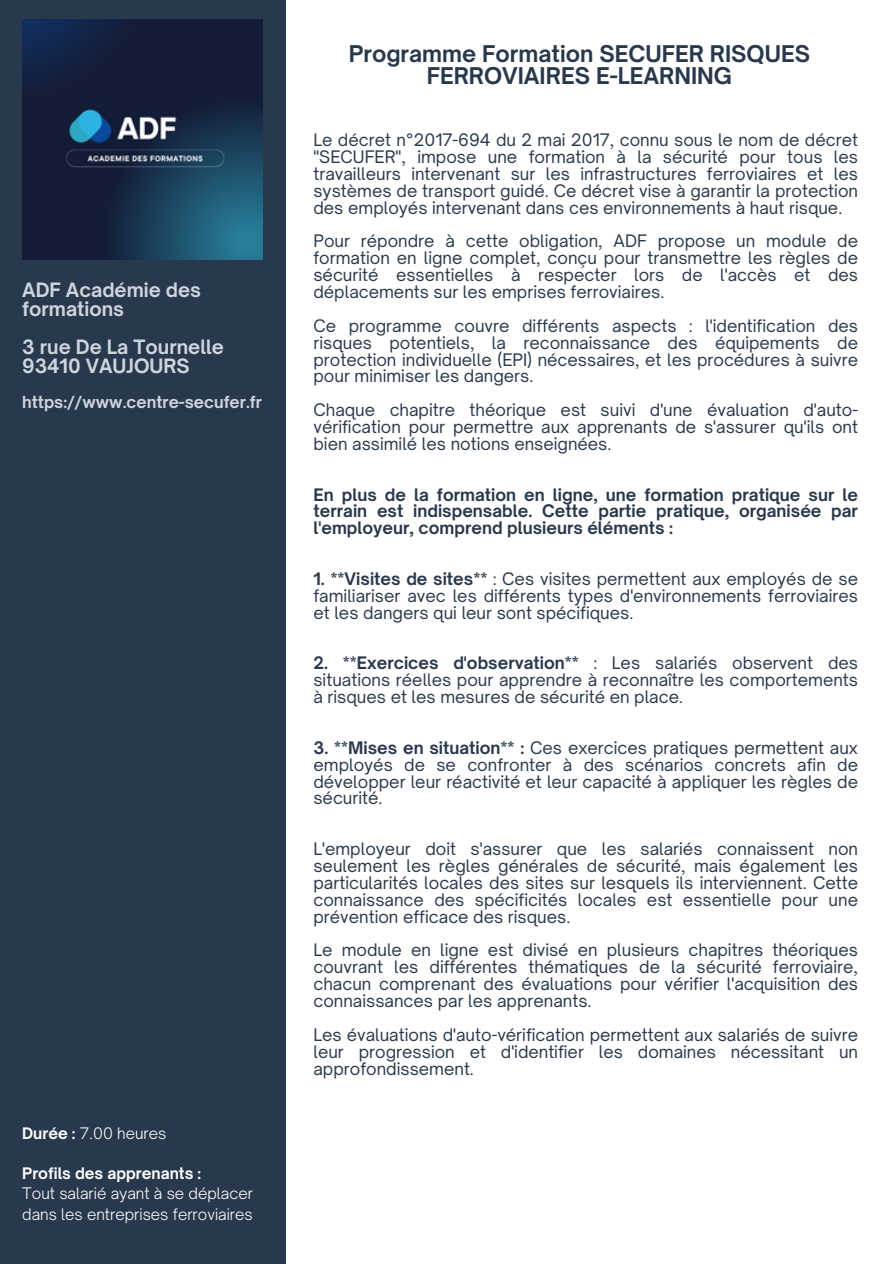
<style>
.page{position:relative;width:894px;height:1264px;background:#fff}
.page>*{position:absolute;margin:0;border:0;box-sizing:border-box;transform-origin:0 0}
.t1{font:700 22.05px/22.5px "Open Sauce One";color:#29394d;text-align:center}
.t2{font:700 18.9px/19.2px "Open Sauce One";color:#cfd5dd}
.t3{font:16.5px/16.8px "Open Sauce One";color:#29394d;text-align:justify}
.t4{font:700 16.5px/16.8px "Open Sauce One";color:#29394d;text-align:justify}
.t5{font:700 15.9px "Open Sauce One";color:#cfd5dd}
.t6{font:300 15.15px/20.2px "Open Sauce One";color:#fff}
.t7{font:700 15.15px "Open Sauce One";color:#fff}
.s1{font-weight:700}
</style>
<div class="page">
<div style="left:0;top:0;width:285px;height:1263px;background:#29394d"></div>
<img style="left:22px;top:20px;width:240px;height:239px">
<p class="t2" style="left:22px;top:280px;width:180px">ADF Académie des formations</p>
<p class="t2" style="left:22px;top:337px;width:203px">3 rue De La Tournelle<br>93410 VAUJOURS</p>
<p class="t5" style="left:22px;top:392px;width:241px">https://www.centre-secufer.fr</p>
<h3 class="t6" style="left:22px;top:1122px;width:146px"><span class="s1">Durée :</span> 7.00 heures</h3>
<p class="t7" style="left:22px;top:1163px;width:180px">Profils des apprenants :</p>
<p class="t6" style="left:22px;top:1183px;width:232px">Tout salarié ayant à se déplacer dans les entreprises ferroviaires</p>
<p class="t1" style="left:348px;top:42px;width:463px">Programme Formation SECUFER RISQUES<br>FERROVIAIRES E-LEARNING</p>
<h2 class="t3" style="left:313px;top:131px;width:546px">Le décret n°2017-694 du 2 mai 2017, connu sous le nom de décret "SECUFER", impose une formation à la sécurité pour tous les travailleurs intervenant sur les infrastructures ferroviaires et les systèmes de transport guidé. Ce décret vise à garantir la protection des employés intervenant dans ces environnements à haut risque.</h2>
<h2 class="t3" style="left:313px;top:233px;width:546px">Pour répondre à cette obligation, ADF propose un module de formation en ligne complet, conçu pour transmettre les règles de sécurité essentielles à respecter lors de l'accès et des déplacements sur les emprises ferroviaires.</h2>
<h3 class="t3" style="left:313px;top:317px;width:546px">Ce programme couvre différents aspects : l'identification des risques potentiels, la reconnaissance des équipements de protection individuelle (EPI) nécessaires, et les procédures à suivre pour minimiser les dangers.</h3>
<p class="t3" style="left:313px;top:401px;width:546px">Chaque chapitre théorique est suivi d'une évaluation d'auto&shy;vérification pour permettre aux apprenants de s'assurer qu'ils ont bien assimilé les notions enseignées.</p>
<p class="t4" style="left:313px;top:486px;width:546px">En plus de la formation en ligne, une formation pratique sur le terrain est indispensable. Cette partie pratique, organisée par l'employeur, comprend plusieurs éléments :</p>
<p class="t3" style="left:313px;top:570px;width:546px"><span class="s1">1. **Visites de sites**</span> : Ces visites permettent aux employés de se familiariser avec les différents types d'environnements ferroviaires et les dangers qui leur sont spécifiques.</p>
<h1 class="t3" style="left:313px;top:654px;width:546px"><span class="s1">2. **Exercices d'observation**</span> : Les salariés observent des situations réelles pour apprendre à reconnaître les comportements à risques et les mesures de sécurité en place.</h1>
<p class="t3" style="left:313px;top:739px;width:546px"><span class="s1">3. **Mises en situation** :</span> Ces exercices pratiques permettent aux employés de se confronter à des scénarios concrets afin de développer leur réactivité et leur capacité à appliquer les règles de sécurité.</p>
<p class="t3" style="left:313px;top:840px;width:546px">L'employeur doit s'assurer que les salariés connaissent non seulement les règles générales de sécurité, mais également les particularités locales des sites sur lesquels ils interviennent. Cette connaissance des spécificités locales est essentielle pour une prévention efficace des risques.</p>
<p class="t3" style="left:313px;top:941px;width:546px">Le module en ligne est divisé en plusieurs chapitres théoriques couvrant les différentes thématiques de la sécurité ferroviaire, chacun comprenant des évaluations pour vérifier l'acquisition des connaissances par les apprenants.</p>
<p class="t3" style="left:313px;top:1026px;width:546px">Les évaluations d'auto-vérification permettent aux salariés de suivre leur progression et d'identifier les domaines nécessitant un approfondissement.</p>
</div>
